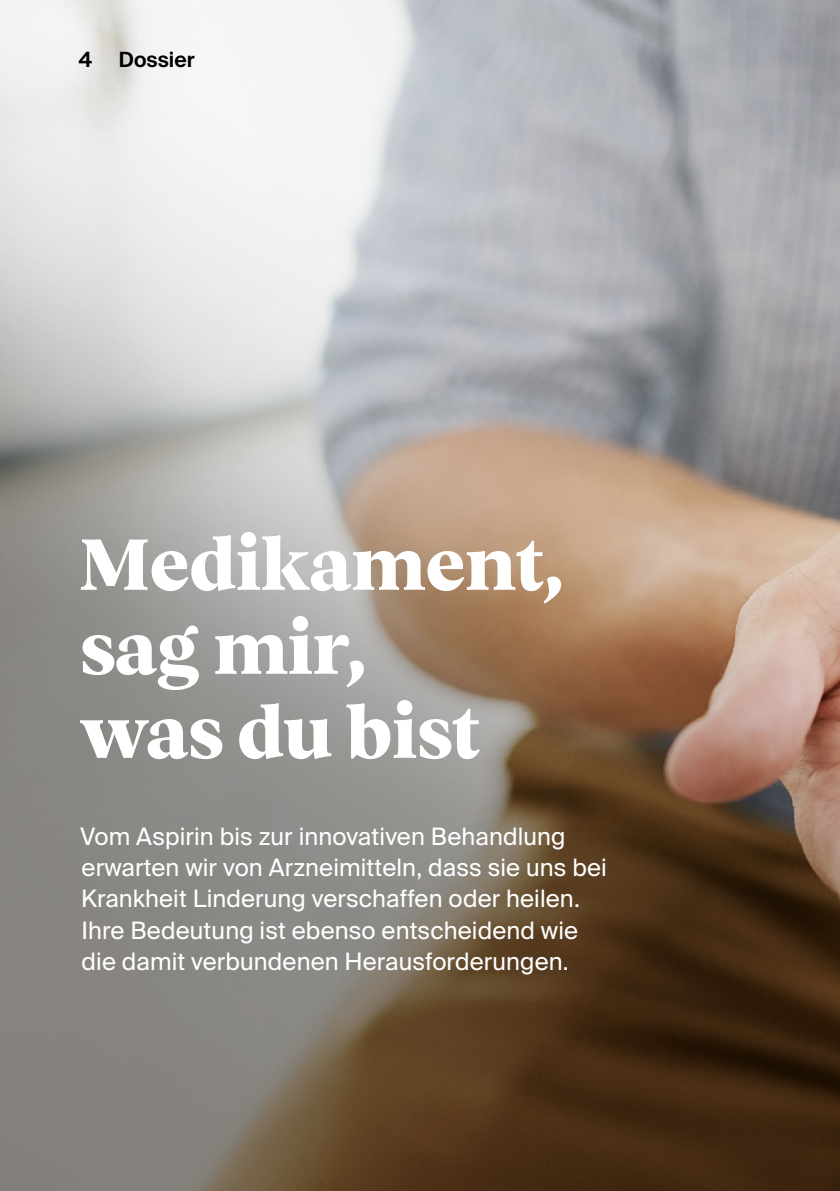
<style>
.page{position:relative;width:840px;height:1191px;background:#fff}
.page>*{position:absolute;margin:0;border:0;box-sizing:border-box;transform-origin:0 0}
.t1{font:800 74px/84px "Vesterbro";letter-spacing:-.02em;color:#fff}
.t2{font:24px/31.2px "Suisse Intl";letter-spacing:.005em;color:#fff}
.t3{font:600 21px "Suisse Intl";color:#000}
</style>
<div class="page">
<img style="left:0;top:0;width:839px;height:1191px">
<p class="t3" style="left:79px;top:47px;width:15px">4</p>
<p class="t3" style="left:119px;top:47px;width:77px">Dossier</p>
<h1 class="t1" style="left:79px;top:519px;width:487px">Medikament, sag mir,<br>was du bist</h1>
<p class="t2" style="left:80px;top:821px;width:528px">Vom Aspirin bis zur innovativen Behandlung erwarten wir von Arzneimitteln, dass sie uns bei Krankheit Linderung verschaffen oder heilen.<br>Ihre Bedeutung ist ebenso entscheidend wie die damit verbundenen Herausforderungen.</p>
</div>
